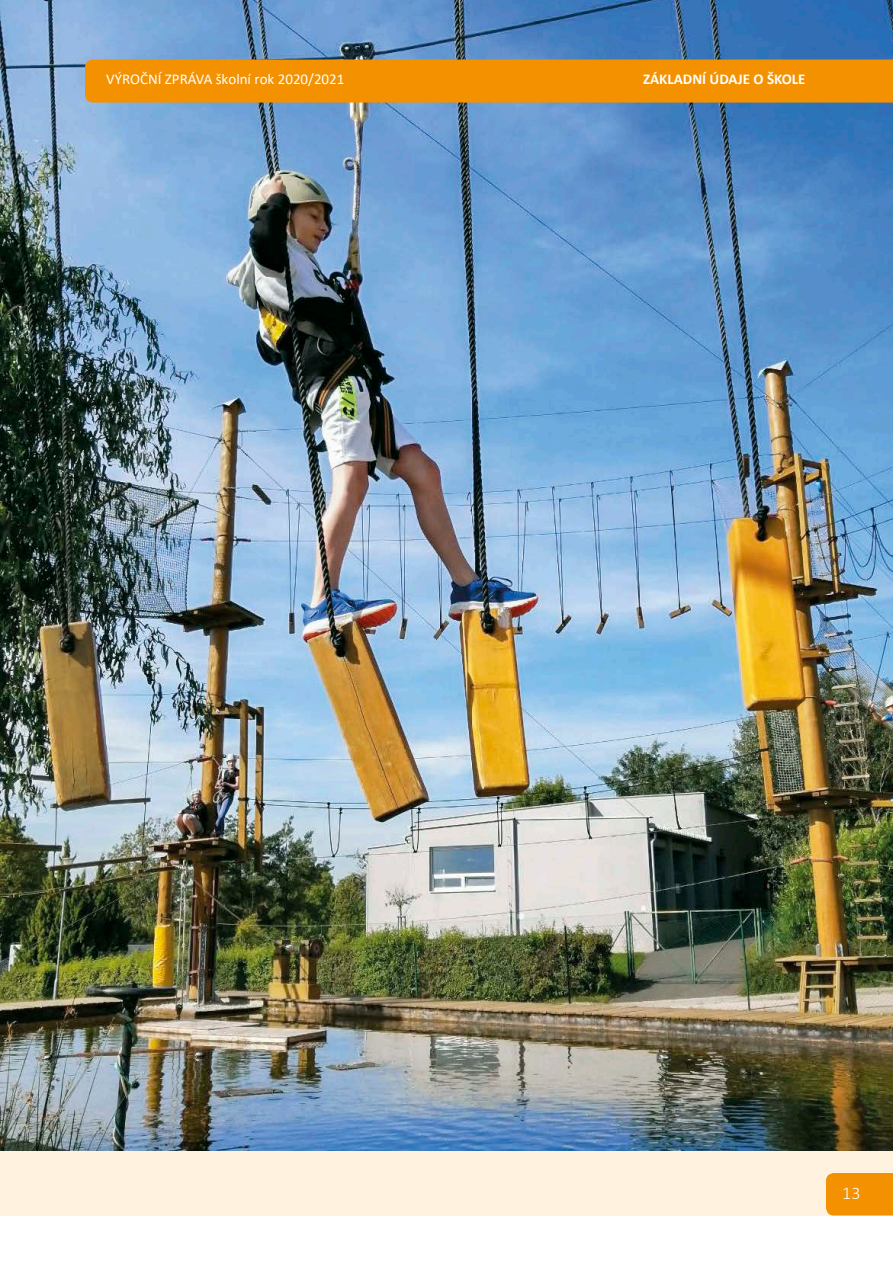
<style>
.page{position:relative;width:893px;height:1263px;background:#fff}
.page>*{position:absolute;margin:0;border:0;box-sizing:border-box;transform-origin:0 0}
.t1{font:300 18px "Calibri";color:#fff}
.t2{font:15px "Calibri";color:#fff}
.t3{font:700 15px "Calibri";color:#fff}
</style>
<div class="page">
<div style="left:0;top:60px;width:893px;height:1155px;background:#fff3e0"></div>
<div style="left:826px;top:1173px;width:67px;height:42px;background:#f39100"></div>
<img style="left:0;top:0;width:893px;height:1150px">
<div style="left:85px;top:60px;width:808px;height:43px;background:#f39100"></div>
<p class="t2" style="left:106px;top:68px;width:240px">VÝROČNÍ ZPRÁVA školní rok 2020/2021</p>
<p class="t2" style="left:119px;top:68px;width:240px">VÝROČNÍ ZPRÁVA školní rok 2020/2021</p>
<p class="t3" style="left:643px;top:68px;width:164px">ZÁKLADNÍ ÚDAJE O ŠKOLY</p>
<p class="t3" style="left:655px;top:68px;width:111px">DUCHOVNÍ ŽIVOT</p>
<p class="t3" style="left:798px;top:68px;width:9px">E</p>
<p class="t1" style="left:842px;top:1182px;width:20px">13</p>
</div>
